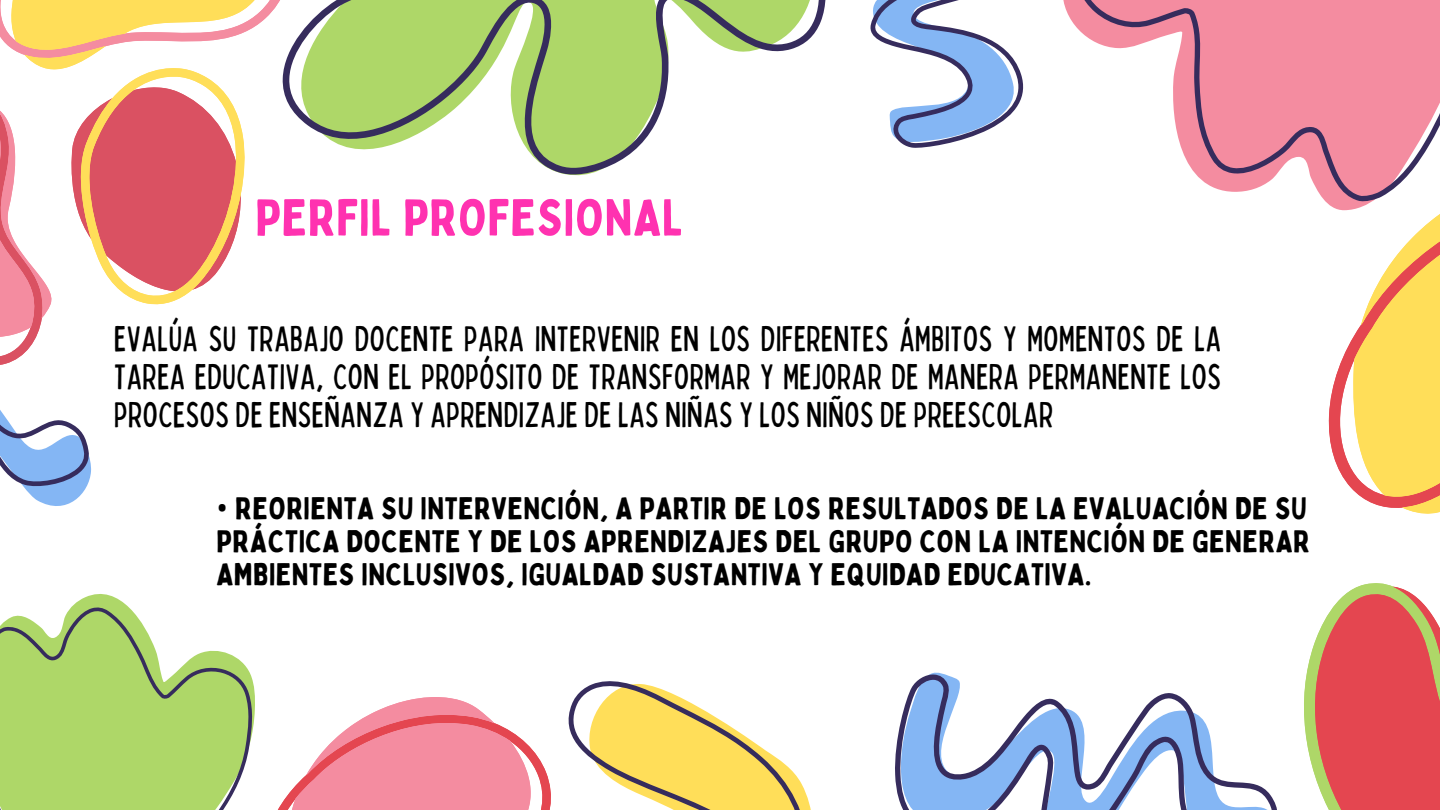
<style>
.page{position:relative;width:1440px;height:810px;background:#fff}
.page>*{position:absolute;margin:0;border:0;box-sizing:border-box;transform-origin:0 0}
.t1{font:50.8px "Bobby Jones";letter-spacing:.015em;color:#ff32b0}
.t2{font:condensed 35.8px/38.2px "Bobby Jones";letter-spacing:.015em;color:#000;text-align:justify}
.t3{font:30.8px/33px "Bobby Jones";letter-spacing:.015em;color:#000;text-align:justify}
.s1{font-family:"Noto Sans"}
</style>
<div class="page">
<svg style="left:0;top:0;width:232px;height:316px"></svg>
<svg style="left:0;top:316px;width:92px;height:190px"></svg>
<svg style="left:71px;top:594px;width:58px;height:13px"></svg>
<svg style="left:0;top:607px;width:253px;height:203px;fill:#aed768"></svg>
<svg style="left:194px;top:680px;width:290px;height:130px"></svg>
<svg style="left:1316px;top:277px;width:124px;height:529px"></svg>
<svg style="left:1382px;top:247px;width:58px;height:30px;fill:#ffde59"></svg>
<svg style="left:1126px;top:0;width:314px;height:247px;fill:#f48ca0"></svg>
<svg style="left:484px;top:681px;width:327px;height:129px"></svg>
<svg style="left:232px;top:0;width:8px;height:245px"></svg>
<svg style="left:240px;top:0;width:494px;height:211px"></svg>
<svg style="left:734px;top:0;width:392px;height:52px"></svg>
<svg style="left:749px;top:0;width:369px;height:148px"></svg>
<svg style="left:1304px;top:639px;width:12px;height:140px;fill:#aed768"></svg>
<svg style="left:895px;top:672px;width:382px;height:138px"></svg>
<p class="t1" style="left:255px;top:185px;width:429px">PERFIL PROFESIONAL</p>
<p class="t2" style="left:114px;top:318px;width:1108px">EVALÚA SU TRABAJO DOCENTE PARA INTERVENIR EN LOS DIFERENTES ÁMBITOS Y MOMENTOS DE LA TAREA EDUCATIVA, CON EL PROPÓSITO DE TRANSFORMAR Y MEJORAR DE MANERA PERMANENTE LOS PROCESOS DE ENSEÑANZA Y APRENDIZAJE DE LAS NIÑAS Y LOS NIÑOS DE PREESCOLAR</p>
<p class="t3" style="left:217px;top:491px;width:1095px"><span class="s1">•</span> REORIENTA SU INTERVENCIÓN, A PARTIR DE LOS RESULTADOS DE LA EVALUACIÓN DE SU PRÁCTICA DOCENTE Y DE LOS APRENDIZAJES DEL GRUPO CON LA INTENCIÓN DE GENERAR AMBIENTES INCLUSIVOS, IGUALDAD SUSTANTIVA Y EQUIDAD EDUCATIVA.</p>
</div>
